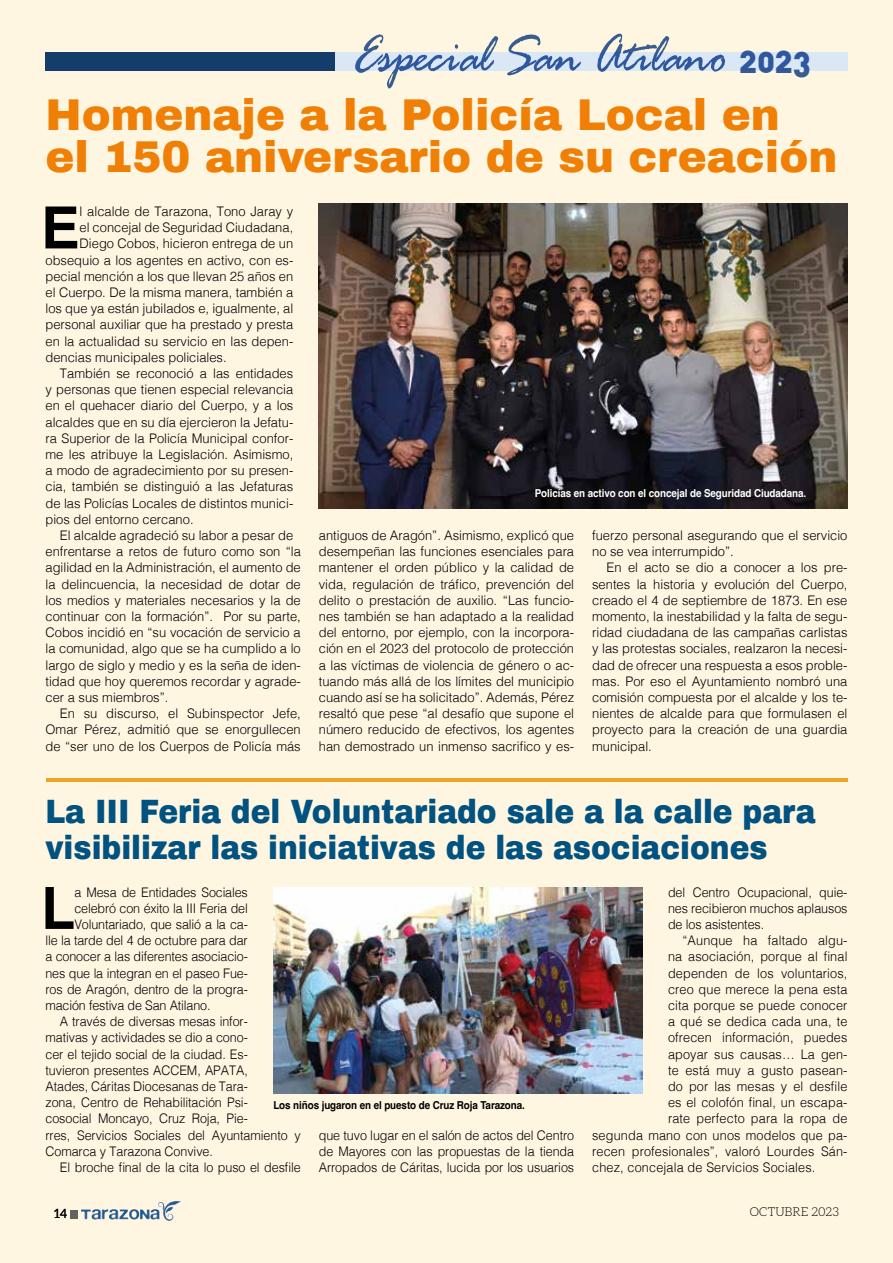
<style>
.page{position:relative;width:893px;height:1263px;background:#fff6e1}
.page>*{position:absolute;margin:0;border:0;box-sizing:border-box;transform-origin:0 0}
.t1{font:700 58.2px "Helvetica";color:#000}
.t2{font:700 58.2px "Helvetica";color:#000;scale:.95 1}
.t3{font:57px "Rage Italic Let Plain";letter-spacing:-.01em;color:#3760a4;scale:.9 1}
.t4{font:900 43.5px/41.7px "Archivo";color:#f07f06}
.t5{font:900 33px/36px "Archivo";color:#005281;scale:.9 1}
.t6{font:300 13.2px/16.2px "Helvetica";color:#000;text-align:justify}
.t7{font:300 13.2px/16.2px "Helvetica";color:#000;text-align:justify;scale:.95 1}
.t8{font:300 13.2px "Helvetica";color:#000;scale:.96 1}
.t9{font:12.75px "Aleo";color:#000}
.t10{font:300 12.3px "Aleo";color:#000}
.t11{font:700 10.95px "Helvetica";letter-spacing:-.01em;color:#fff;scale:.9 1}
.t12{font:700 10.95px "Helvetica";letter-spacing:-.01em;color:#000;scale:.9 1}
.s1{font-family:"DIN Alternate";font-weight:900;font-size:36px}
</style>
<div class="page">
<div style="left:306px;top:52px;width:541px;height:18px;background:#dae8f6"></div>
<div style="left:45px;top:52px;width:290px;height:18px;background:#143d6b"></div>
<svg style="left:165px;top:1201px;width:11px;height:6px"></svg>
<div style="left:70px;top:1210px;width:8px;height:8px;background:#646363"></div>
<img style="left:319px;top:203px;width:528px;height:305px">
<img style="left:273px;top:888px;width:369px;height:205px">
<hr style="left:45px;top:778px;width:802px;height:4px;background:#eea424">
<h2 class="t3" style="left:352px;top:30px;width:512px">Especial San Atilano <span class="s1">2023</span></h2>
<h3 class="t4" style="left:45px;top:94px;width:793px">Homenaje a la Policía Local en<br>el 150 aniversario de su creación</h3>
<h1 class="t1" style="left:41px;top:192px;width:40px">E</h1>
<p class="t6" style="left:80px;top:202px;width:215px">l alcalde de Tarazona, Tono Jaray y</p>
<p class="t6" style="left:80px;top:218px;width:215px">el concejal de Seguridad Ciudadana,</p>
<p class="t6" style="left:80px;top:235px;width:215px">Diego Cobos, hicieron entrega de un</p>
<p class="t6" style="left:45px;top:251px;width:249px">obsequio a los agentes en activo, con es-</p>
<p class="t6" style="left:45px;top:267px;width:249px">pecial mención a los que llevan 25 años en</p>
<p class="t6" style="left:45px;top:283px;width:249px">el Cuerpo. De la misma manera, también a</p>
<p class="t6" style="left:45px;top:299px;width:249px">los que ya están jubilados e, igualmente, al</p>
<p class="t6" style="left:45px;top:316px;width:249px">personal auxiliar que ha prestado y presta</p>
<p class="t6" style="left:45px;top:332px;width:249px">en la actualidad su servicio en las depen-</p>
<p class="t6" style="left:45px;top:348px;width:183px">dencias municipales policiales.</p>
<p class="t6" style="left:60px;top:364px;width:235px">También se reconoció a las entidades</p>
<p class="t6" style="left:45px;top:380px;width:249px">y personas que tienen especial relevancia</p>
<p class="t6" style="left:45px;top:397px;width:249px">en el quehacer diario del Cuerpo, y a los</p>
<p class="t6" style="left:45px;top:413px;width:249px">alcaldes que en su día ejercieron la Jefatu-</p>
<p class="t6" style="left:45px;top:429px;width:249px">ra Superior de la Policía Municipal confor-</p>
<p class="t6" style="left:45px;top:445px;width:249px">me les atribuye la Legislación. Asimismo,</p>
<p class="t6" style="left:45px;top:461px;width:249px">a modo de agradecimiento por su presen-</p>
<p class="t6" style="left:45px;top:478px;width:249px">cia, también se distinguió a las Jefaturas</p>
<p class="t6" style="left:45px;top:494px;width:249px">de las Policías Locales de distintos munici-</p>
<p class="t6" style="left:45px;top:510px;width:150px">pios del entorno cercano.</p>
<p class="t6" style="left:60px;top:526px;width:235px">El alcalde agradeció su labor a pesar de</p>
<p class="t6" style="left:45px;top:542px;width:257px">enfrentarse a retos de futuro como son “la</p>
<p class="t6" style="left:45px;top:559px;width:257px">agilidad en la Administración, el aumento de</p>
<p class="t6" style="left:45px;top:575px;width:257px">la delincuencia, la necesidad de dotar de</p>
<p class="t6" style="left:45px;top:591px;width:257px">los medios y materiales necesarios y la de</p>
<p class="t6" style="left:45px;top:607px;width:257px">continuar con la formación”. Por su parte,</p>
<p class="t6" style="left:45px;top:623px;width:257px">Cobos incidió en “su vocación de servicio a</p>
<p class="t6" style="left:45px;top:640px;width:257px">la comunidad, algo que se ha cumplido a lo</p>
<p class="t6" style="left:45px;top:656px;width:257px">largo de siglo y medio y es la seña de iden-</p>
<p class="t6" style="left:45px;top:672px;width:257px">tidad que hoy queremos recordar y agrade-</p>
<p class="t6" style="left:45px;top:688px;width:124px">cer a sus miembros”.</p>
<p class="t6" style="left:60px;top:704px;width:242px">En su discurso, el Subinspector Jefe,</p>
<p class="t6" style="left:45px;top:721px;width:257px">Omar Pérez, admitió que se enorgullecen</p>
<p class="t6" style="left:45px;top:737px;width:257px">de “ser uno de los Cuerpos de Policía más</p>
<p class="t11" style="left:535px;top:487px;width:303px">Policías en activo con el concejal de Seguridad Ciudadana.</p>
<p class="t6" style="left:319px;top:526px;width:257px">antiguos de Aragón”. Asimismo, explicó que desempeñan las funciones esenciales para mantener el orden público y la calidad de vida, regulación de tráfico, prevención del delito o prestación de auxilio. “Las funcio&shy;nes también se han adaptado a la realidad del entorno, por ejemplo, con la incorpora&shy;ción en el 2023 del protocolo de protección a las víctimas de violencia de género o ac&shy;tuando más allá de los límites del municipio cuando así se ha solicitado”. Además, Pérez resaltó que pese “al desafío que supone el número reducido de efectivos, los agentes han demostrado un inmenso sacrifico y es-</p>
<p class="t6" style="left:592px;top:526px;width:257px">fuerzo personal asegurando que el servicio no se vea interrumpido”.</p>
<p class="t6" style="left:592px;top:559px;width:257px;text-indent:14px">En el acto se dio a conocer a los pre&shy;sentes la historia y evolución del Cuerpo, creado el 4 de septiembre de 1873. En ese momento, la inestabilidad y la falta de segu&shy;ridad ciudadana de las campañas carlistas y las protestas sociales, realzaron la necesi&shy;dad de ofrecer una respuesta a esos proble&shy;mas. Por eso el Ayuntamiento nombró una comisión compuesta por el alcalde y los te&shy;nientes de alcalde para que formulasen el proyecto para la creación de una guardia municipal.</p>
<h3 class="t5" style="left:45px;top:794px;width:857px">La III Feria del Voluntariado sale a la calle para visibilizar las iniciativas de las asociaciones</h3>
<h1 class="t2" style="left:41px;top:873px;width:37px">L</h1>
<p class="t7" style="left:74px;top:883px;width:184px">a Mesa de Entidades Sociales</p>
<p class="t7" style="left:74px;top:899px;width:184px">celebró con éxito la III Feria del</p>
<p class="t7" style="left:74px;top:915px;width:184px">Voluntariado, que salió a la ca-</p>
<p class="t7" style="left:45px;top:931px;width:214px">lle la tarde del 4 de octubre para dar</p>
<p class="t7" style="left:45px;top:947px;width:215px">a conocer a las diferentes asociacio-</p>
<p class="t7" style="left:45px;top:964px;width:215px">nes que la integran en el paseo Fue-</p>
<p class="t7" style="left:45px;top:980px;width:215px">ros de Aragón, dentro de la progra-</p>
<p class="t7" style="left:45px;top:996px;width:175px">mación festiva de San Atilano.</p>
<p class="t7" style="left:60px;top:1012px;width:199px">A través de diversas mesas infor-</p>
<p class="t7" style="left:45px;top:1028px;width:215px">mativas y actividades se dio a cono-</p>
<p class="t7" style="left:45px;top:1045px;width:215px">cer el tejido social de la ciudad. Es-</p>
<p class="t7" style="left:45px;top:1061px;width:215px">tuvieron presentes ACCEM, APATA,</p>
<p class="t7" style="left:45px;top:1077px;width:215px">Atades, Cáritas Diocesanas de Tara-</p>
<p class="t7" style="left:45px;top:1093px;width:215px">zona, Centro de Rehabilitación Psi-</p>
<p class="t7" style="left:45px;top:1109px;width:215px">cosocial Moncayo, Cruz Roja, Pie-</p>
<p class="t7" style="left:45px;top:1126px;width:270px">rres, Servicios Sociales del Ayuntamiento y</p>
<p class="t7" style="left:45px;top:1142px;width:178px">Comarca y Tarazona Convive.</p>
<p class="t7" style="left:60px;top:1158px;width:255px">El broche final de la cita lo puso el desfile</p>
<p class="t12" style="left:273px;top:1098px;width:281px">Los niños jugaron en el puesto de Cruz Roja Tarazona.</p>
<p class="t7" style="left:319px;top:1126px;width:270px">que tuvo lugar en el salón de actos del Centro de Mayores con las propuestas de la tienda Arropados de Cáritas, lucida por los usuarios</p>
<p class="t9" style="left:54px;top:1207px;width:15px">14</p>
<p class="t7" style="left:668px;top:883px;width:190px">del Centro Ocupacional, quie&shy;nes recibieron muchos aplausos de los asistentes.</p>
<p class="t8" style="left:682px;top:929px;width:173px">“Aunque ha faltado algu-</p>
<p class="t8" style="left:668px;top:945px;width:188px">na asociación, porque al final</p>
<p class="t8" style="left:668px;top:961px;width:188px">dependen de los voluntarios,</p>
<p class="t8" style="left:668px;top:978px;width:188px">creo que merece la pena esta</p>
<p class="t8" style="left:668px;top:994px;width:188px">cita porque se puede conocer</p>
<p class="t8" style="left:668px;top:1010px;width:188px">a qué se dedica cada una, te</p>
<p class="t8" style="left:668px;top:1026px;width:188px">ofrecen información, puedes</p>
<p class="t8" style="left:668px;top:1042px;width:188px">apoyar sus causas… La gen-</p>
<p class="t8" style="left:668px;top:1059px;width:188px">te está muy a gusto pasean-</p>
<p class="t8" style="left:668px;top:1075px;width:188px">do por las mesas y el desfile</p>
<p class="t8" style="left:668px;top:1091px;width:188px">es el colofón final, un escapa-</p>
<p class="t8" style="left:668px;top:1107px;width:188px">rate perfecto para la ropa de</p>
<p class="t8" style="left:592px;top:1123px;width:267px">segunda mano con unos modelos que pa-</p>
<p class="t8" style="left:592px;top:1140px;width:267px">recen profesionales”, valoró Lourdes Sán-</p>
<p class="t8" style="left:592px;top:1156px;width:234px">chez, concejala de Servicios Sociales.</p>
<p class="t10" style="left:750px;top:1205px;width:91px">OCTUBRE 2023</p>
</div>
